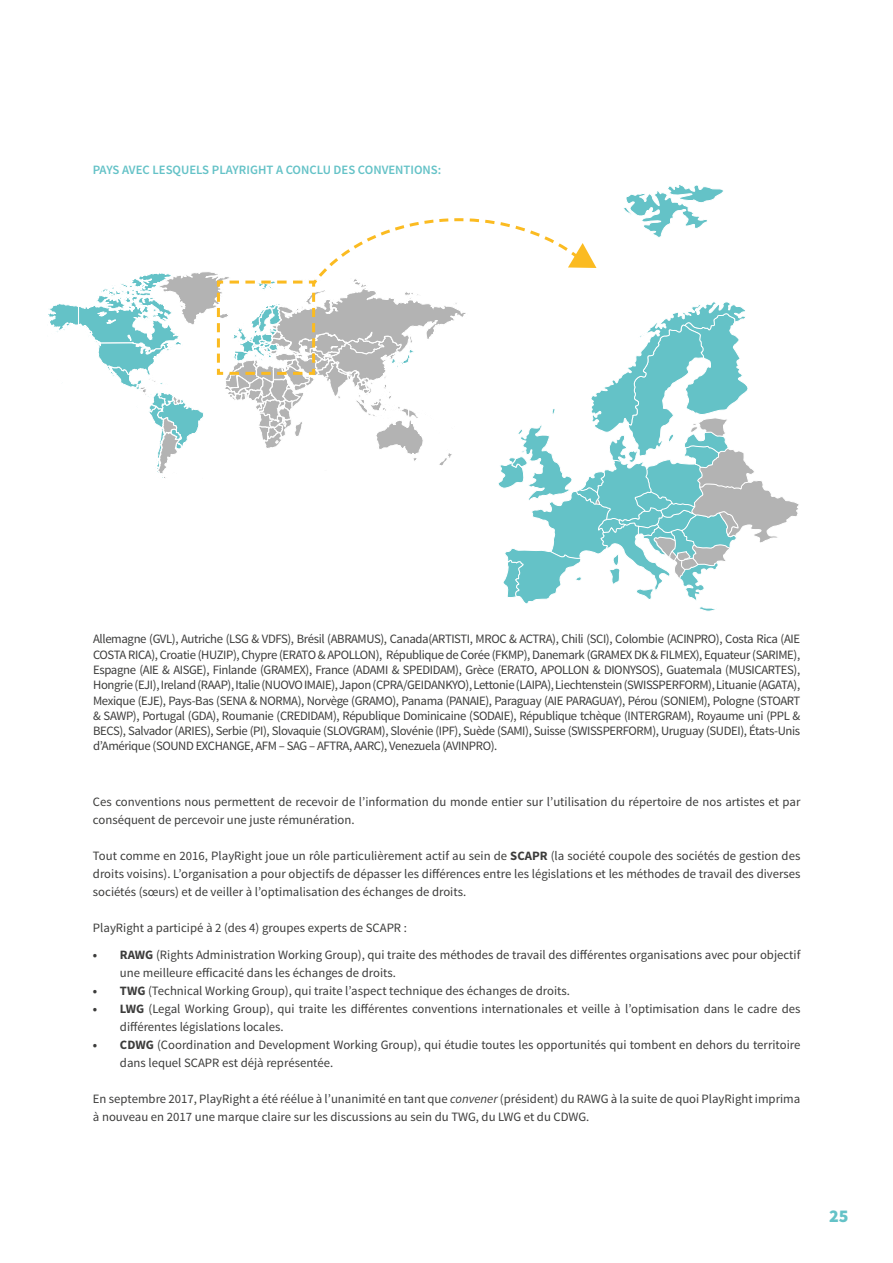
<style>
.page{position:relative;width:893px;height:1263px;background:#fff}
.page>*{position:absolute;margin:0;border:0;box-sizing:border-box;transform-origin:0 0}
.t1{font:900 18px "Source Sans Pro";color:#64c2c7}
.t2{font:12.75px/18px "Source Sans Pro";color:#3c3c3b}
.t3{font:600 12.75px "Source Sans Pro";color:#64c2c7}
.s1{font-weight:700}
.s2{font-style:italic}
</style>
<div class="page">
<svg style="left:48px;top:185px;width:751px;height:426px"></svg>
<p class="t3" style="left:93px;top:161px;width:350px">PAYS AVEC LESQUELS PLAYRIGHT A CONCLU DES CONVENTIONS:</p>
<p class="t2" style="left:93px;top:632px;width:709px;line-height:15.3px;text-align:justify">Allemagne (GVL), Autriche (LSG &amp; VDFS), Brésil (ABRAMUS), Canada(ARTISTI, MROC &amp; ACTRA), Chili (SCI), Colombie (ACINPRO), Costa Rica (AIE COSTA RICA), Croatie (HUZIP), Chypre (ERATO &amp; APOLLON), République de Corée (FKMP), Danemark (GRAMEX DK &amp; FILMEX), Equateur (SARIME), Espagne (AIE &amp; AISGE), Finlande (GRAMEX), France (ADAMI &amp; SPEDIDAM), Grèce (ERATO, APOLLON &amp; DIONYSOS), Guatemala (MUSICARTES), Hongrie (EJI), Ireland (RAAP), Italie (NUOVO IMAIE), Japon (CPRA/GEIDANKYO), Lettonie (LAIPA), Liechtenstein (SWISSPERFORM), Lituanie (AGATA), Mexique (EJE), Pays-Bas (SENA &amp; NORMA), Norvège (GRAMO), Panama (PANAIE), Paraguay (AIE PARAGUAY), Pérou (SONIEM), Pologne (STOART &amp; SAWP), Portugal (GDA), Roumanie (CREDIDAM), République Dominicaine (SODAIE), République tchèque (INTERGRAM), Royaume uni (PPL &amp; BECS), Salvador (ARIES), Serbie (PI), Slovaquie (SLOVGRAM), Slovénie (IPF), Suède (SAMI), Suisse (SWISSPERFORM), Uruguay (SUDEI), États-Unis d’Amérique (SOUND EXCHANGE, AFM – SAG – AFTRA, AARC), Venezuela (AVINPRO).</p>
<p class="t2" style="left:93px;top:793px;width:709px">Ces conventions nous permettent de recevoir de l’information du monde entier sur l’utilisation du répertoire de nos artistes et par conséquent de percevoir une juste rémunération.</p>
<p class="t2" style="left:93px;top:847px;width:709px;text-align:justify">Tout comme en 2016, PlayRight joue un rôle particulièrement actif au sein de <span class="s1">SCAPR</span> (la société coupole des sociétés de gestion des droits voisins). L’organisation a pour objectifs de dépasser les différences entre les législations et les méthodes de travail des diverses sociétés (sœurs) et de veiller à l’optimalisation des échanges de droits.</p>
<p class="t2" style="left:93px;top:919px;width:316px">PlayRight a participé à 2 (des 4) groupes experts de SCAPR :</p>
<p class="t2" style="left:120px;top:946px;width:682px;text-indent:-27px"><span class="s1">• RAWG</span> (Rights Administration Working Group), qui traite des méthodes de travail des différentes organisations avec pour objectif une meilleure efficacité dans les échanges de droits.</p>
<p class="t2" style="left:93px;top:982px;width:479px"><span class="s1">• TWG</span> (Technical Working Group), qui traite l’aspect technique des échanges de droits.</p>
<p class="t2" style="left:120px;top:1000px;width:682px;text-indent:-27px"><span class="s1">• LWG</span> (Legal Working Group), qui traite les différentes conventions internationales et veille à l’optimisation dans le cadre des différentes législations locales.</p>
<p class="t2" style="left:120px;top:1036px;width:682px;text-indent:-27px"><span class="s1">• CDWG</span> (Coordination and Development Working Group), qui étudie toutes les opportunités qui tombent en dehors du territoire dans lequel SCAPR est déjà représentée.</p>
<p class="t2" style="left:93px;top:1090px;width:709px">En septembre 2017, PlayRight a été réélue à l’unanimité en tant que <span class="s2">convener</span> (président) du RAWG à la suite de quoi PlayRight imprima à nouveau en 2017 une marque claire sur les discussions au sein du TWG, du LWG et du CDWG.</p>
<h1 class="t1" style="left:829px;top:1205px;width:21px">25</h1>
</div>
